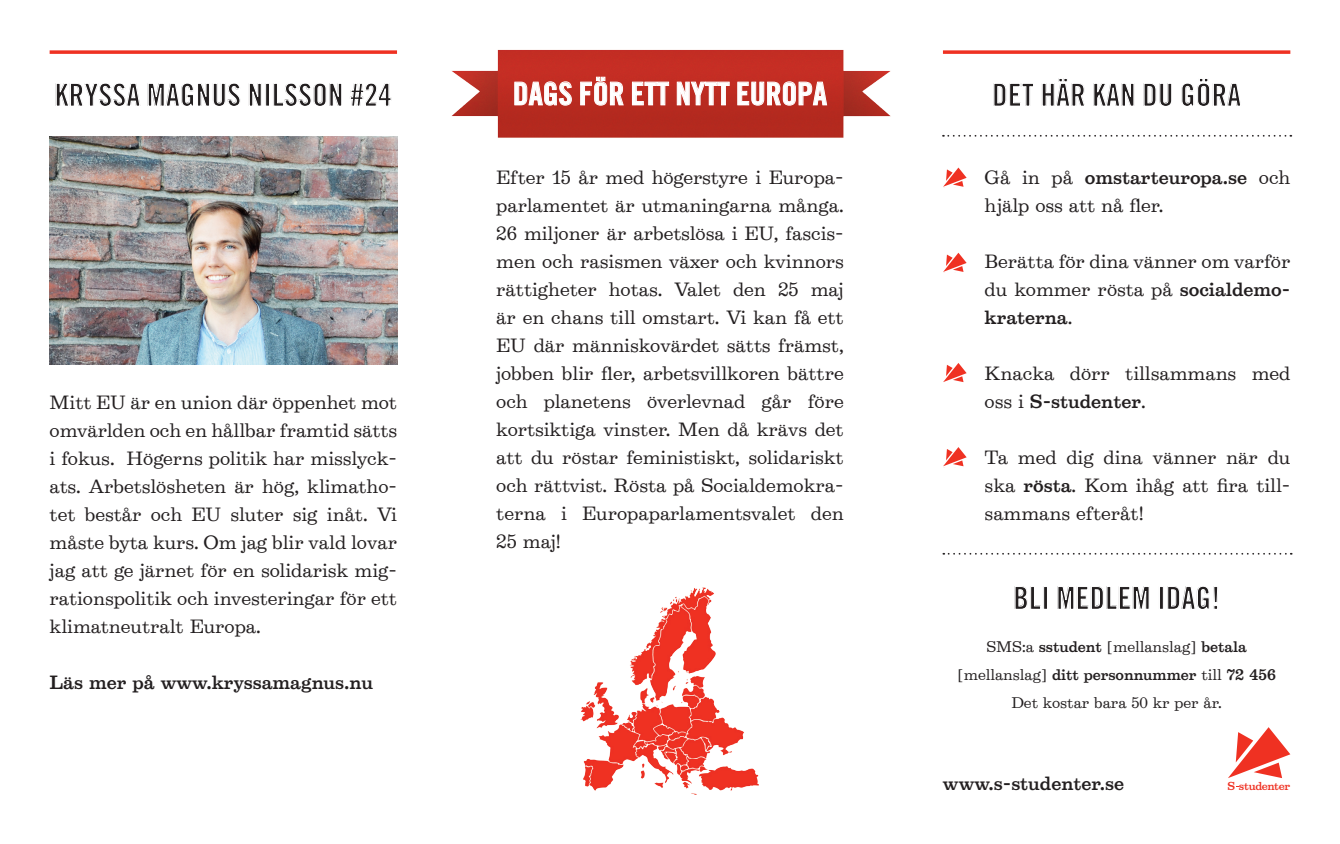
<style>
.page{position:relative;width:1340px;height:844px;background:#fff}
.page>*{position:absolute;margin:0;border:0;box-sizing:border-box;transform-origin:0 0}
.t1{font:700 31.5px "Traditionell Sans";color:#231f20}
.t2{font:700 31.5px "Traditionell Sans";color:#fff}
.t3{font:17.5px/28px "Belizio";color:#231f20;text-align:justify}
.t4{font:500 17.5px "Belizio";color:#231f20}
.t5{font:14px/28px "Belizio";color:#231f20;text-align:center}
.t6{font:500 10.5px "Belizio";letter-spacing:-.03em;color:#ef3122}
.s1{font-weight:500}
</style>
<div class="page">
<img style="left:451px;top:49px;width:440px;height:89px">
<svg style="left:514px;top:81px;width:58px;height:25px"></svg>
<svg style="left:580px;top:76px;width:44px;height:30px"></svg>
<svg style="left:631px;top:81px;width:38px;height:25px"></svg>
<svg style="left:676px;top:81px;width:54px;height:25px"></svg>
<svg style="left:737px;top:81px;width:90px;height:25px;background:#cd625a"></svg>
<svg style="left:50px;top:50px;width:347px;height:4px"></svg>
<svg style="left:943px;top:50px;width:347px;height:4px"></svg>
<svg style="left:943px;top:135px;width:348px;height:2px"></svg>
<svg style="left:943px;top:552px;width:348px;height:2px"></svg>
<svg style="left:943px;top:363px;width:23px;height:19px"></svg>
<svg style="left:943px;top:447px;width:23px;height:19px"></svg>
<svg style="left:943px;top:253px;width:23px;height:19px"></svg>
<svg style="left:943px;top:167px;width:23px;height:20px"></svg>
<img style="left:580px;top:587px;width:179px;height:207px">
<svg style="left:1228px;top:727px;width:62px;height:51px"></svg>
<img style="left:50px;top:137px;width:347px;height:228px">
<h1 class="t1" style="left:55px;top:76px;width:339px">KRYSSA MAGNUS NILSSON #24</h1>
<h1 class="t2" style="left:513px;top:74px;width:315px">DAGS FÖR ETT NYTT EUROPA</h1>
<h1 class="t1" style="left:992px;top:76px;width:251px">DET HÄR KAN DU GÖRA</h1>
<p class="t3" style="left:50px;top:388px;width:349px">Mitt EU är en union där öppenhet mot omvärlden och en hållbar framtid sätts i fokus. Högerns politik har misslyck&shy;ats. Arbetslösheten är hög, klimatho&shy;tet består och EU sluter sig inåt. Vi måste byta kurs. Om jag blir vald lovar jag att ge järnet för en solidarisk mig&shy;rationspolitik och investeringar för ett klimatneutralt Europa.</p>
<p class="t4" style="left:50px;top:671px;width:325px">Läs mer på www.kryssamagnus.nu</p>
<p class="t3" style="left:496px;top:163px;width:349px">Efter 15 år med högerstyre i Europa&shy;parlamentet är utmaningarna många.<br>26 miljoner är arbetslösa i EU, fascis&shy;men och rasismen växer och kvinnors rättigheter hotas. Valet den 25 maj är en chans till omstart. Vi kan få ett EU där människovärdet sätts främst, jobben blir fler, arbetsvillkoren bättre och planetens överlevnad går före kortsiktiga vinster. Men då krävs det att du röstar feministiskt, solidariskt och rättvist. Rösta på Socialdemokra&shy;terna i Europaparlamentsvalet den 25 maj!</p>
<p class="t3" style="left:984px;top:163px;width:307px">Gå in på <span class="s1">omstarteuropa.se</span> och hjälp oss att nå fler.</p>
<p class="t3" style="left:984px;top:247px;width:307px">Berätta för dina vänner om varför du kommer rösta på <span class="s1">socialdemo&shy;kraterna</span>.</p>
<p class="t3" style="left:984px;top:359px;width:307px">Knacka dörr tillsammans med oss i <span class="s1">S-studenter</span>.</p>
<p class="t3" style="left:984px;top:443px;width:307px">Ta med dig dina vänner när du ska <span class="s1">rösta</span>. Kom ihåg att fira till&shy;sammans efteråt!</p>
<h1 class="t1" style="left:1013px;top:578px;width:208px">BLI MEDLEM IDAG!</h1>
<p class="t5" style="left:957px;top:632px;width:320px">SMS:a <span class="s1">sstudent</span> [mellanslag] <span class="s1">betala </span>[mellanslag] <span class="s1">ditt personnummer</span> till <span class="s1">72 456<br></span>Det kostar bara 50 kr per år.</p>
<p class="t4" style="left:943px;top:772px;width:182px">www.s-studenter.se</p>
<p class="t6" style="left:1227px;top:778px;width:64px">S studenter</p>
</div>
